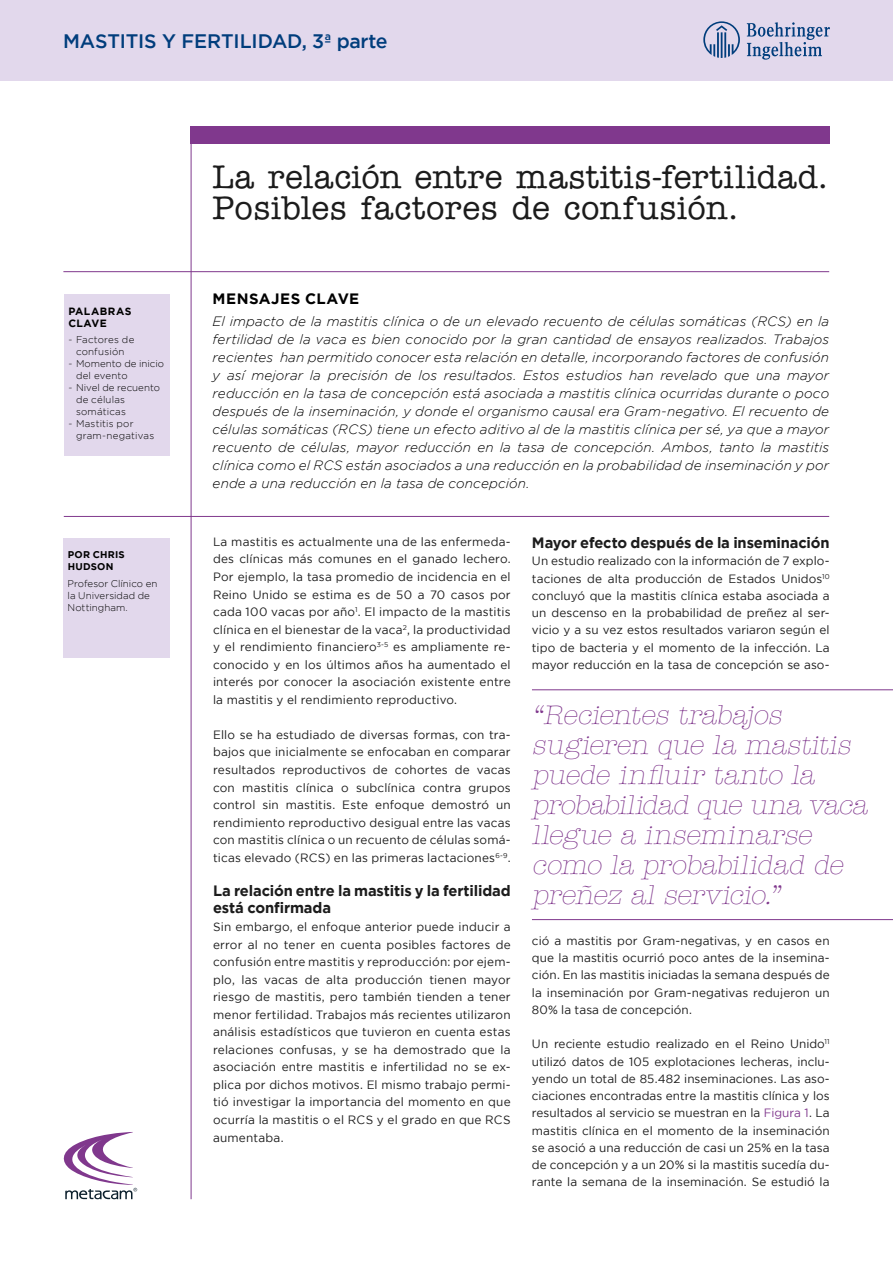
<style>
.page{position:relative;width:893px;height:1263px;background:#fff}
.page>*{position:absolute;margin:0;border:0;box-sizing:border-box;transform-origin:0 0}
.t1{font:500 33px/31.5px "American Typewriter";letter-spacing:.015em;color:#1c1c1c}
.t2{font:italic 300 27px/30px "American Typewriter";color:#80388d}
.t3{font:500 19.5px "Gotham";letter-spacing:-.01em;color:#003d7c}
.t4{font:700 15px/17.5px "Gotham";letter-spacing:-.01em;color:#1c1c1c}
.t5{font:700 15px "Gotham";letter-spacing:.03em;color:#000}
.t6{font:italic 300 13.5px/18px "Gotham";letter-spacing:.01em;color:#000;text-align:justify}
.t7{font:12px/17.5px "Gotham";letter-spacing:.01em;color:#1c1c1c;text-align:justify}
.t8{font:700 10.5px/12px "Gotham";letter-spacing:.035em;color:#000}
.t9{font:300 9.75px/12px "Gotham";letter-spacing:.01em;color:#000}
.t10{font:700 9.75px/12px "Gotham";letter-spacing:.025em;color:#000}
.s1{color:#80388d}
</style>
<div class="page">
<div style="left:64px;top:294px;width:106px;height:162px;background:#e2d8ec"></div>
<div style="left:63px;top:538px;width:107px;height:119px;background:#e2d8ec"></div>
<div style="left:0;top:0;width:893px;height:81px;background:#e2d8ec"></div>
<hr style="left:63px;top:271px;width:766px;height:1px;background:#80388d">
<hr style="left:64px;top:516px;width:765px;height:1px;background:#80388d">
<hr style="left:191px;top:127px;width:1px;height:1072px;background:#80388d">
<svg style="left:64px;top:1132px;width:73px;height:67px"></svg>
<svg style="left:703px;top:21px;width:37px;height:37px"></svg>
<svg style="left:747px;top:22px;width:83px;height:38px"></svg>
<div style="left:191px;top:127px;width:639px;height:17px;background:#80388d"></div>
<hr style="left:532px;top:919px;width:361px;height:1px;background:#80388d">
<hr style="left:532px;top:689px;width:361px;height:1px;background:#80388d">
<p class="t3" style="left:63px;top:30px;width:326px">MASTITIS Y FERTILIDAD, 3ª parte</p>
<p class="t8" style="left:68px;top:305px;width:65px">PALABRAS<br>CLAVE</p>
<p class="t9" style="left:68px;top:333px;width:68px;text-align:center">- Factores de confusión</p>
<p class="t9" style="left:76px;top:357px;width:90px;text-indent:-8px">- Momento de inicio del evento</p>
<p class="t9" style="left:76px;top:381px;width:85px;text-indent:-8px">- Nivel de recuento de células somáticas</p>
<p class="t9" style="left:76px;top:417px;width:80px;text-indent:-8px">- Mastitis por gram-negativas</p>
<p class="t10" style="left:68px;top:548px;width:59px">POR CHRIS<br>HUDSON</p>
<p class="t9" style="left:68px;top:577px;width:91px">Profesor Clínico en la Universidad de<br>Nottingham.</p>
<p class="t1" style="left:213px;top:161px;width:618px">La relación entre mastitis-fertilidad.<br>Posibles factores de confusión.</p>
<p class="t5" style="left:213px;top:290px;width:148px">MENSAJES CLAVE</p>
<p class="t6" style="left:213px;top:312px;width:618px">El impacto de la mastitis clínica o de un elevado recuento de células somáticas (RCS) en la fertilidad de la vaca es bien conocido por la gran cantidad de ensayos realizados. Trabajos recientes han permitido conocer esta relación en detalle, incorporando factores de confusión y así mejorar la precisión de los resultados. Estos estudios han revelado que una mayor reducción en la tasa de concepción está asociada a mastitis clínica ocurridas durante o poco después de la inseminación, y donde el organismo causal era Gram-negativo. El recuento de células somáticas (RCS) tiene un efecto aditivo al de la mastitis clínica per sé, ya que a mayor recuento de células, mayor reducción en la tasa de concepción. Ambos, tanto la mastitis clínica como el RCS están asociados a una reducción en la probabilidad de inseminación y por ende a una reducción en la tasa de concepción.</p>
<p class="t7" style="left:213px;top:533px;width:299px">La mastitis es actualmente una de las enfermeda&shy;des clínicas más comunes en el ganado lechero.<br>Por ejemplo, la tasa promedio de incidencia en el Reino Unido se estima es de 50 a 70 casos por cada 100 vacas por año<sup>1</sup>. El impacto de la mastitis clínica en el bienestar de la vaca<sup>2</sup>, la productividad y el rendimiento financiero<sup>3-5</sup> es ampliamente re&shy;conocido y en los últimos años ha aumentado el interés por conocer la asociación existente entre la mastitis y el rendimiento reproductivo.</p>
<p class="t7" style="left:213px;top:726px;width:299px">Ello se ha estudiado de diversas formas, con tra&shy;bajos que inicialmente se enfocaban en comparar resultados reproductivos de cohortes de vacas con mastitis clínica o subclínica contra grupos control sin mastitis. Este enfoque demostró un rendimiento reproductivo desigual entre las vacas con mastitis clínica o un recuento de células somá&shy;ticas elevado (RCS) en las primeras lactaciones<sup>6-9</sup>.</p>
<p class="t4" style="left:213px;top:881px;width:299px">La relación entre la mastitis y la fertilidad está confirmada</p>
<p class="t7" style="left:213px;top:918px;width:299px">Sin embargo, el enfoque anterior puede inducir a error al no tener en cuenta posibles factores de confusión entre mastitis y reproducción: por ejem&shy;plo, las vacas de alta producción tienen mayor riesgo de mastitis, pero también tienden a tener menor fertilidad. Trabajos más recientes utilizaron análisis estadísticos que tuvieron en cuenta estas relaciones confusas, y se ha demostrado que la asociación entre mastitis e infertilidad no se ex&shy;plica por dichos motivos. El mismo trabajo permi&shy;tió investigar la importancia del momento en que ocurría la mastitis o el RCS y el grado en que RCS aumentaba.</p>
<p class="t4" style="left:532px;top:534px;width:299px">Mayor efecto después de la inseminación</p>
<p class="t7" style="left:532px;top:552px;width:299px">Un estudio realizado con la información de 7 explo&shy;taciones de alta producción de Estados Unidos<sup>10 </sup>concluyó que la mastitis clínica estaba asociada a un descenso en la probabilidad de preñez al ser&shy;vicio y a su vez estos resultados variaron según el tipo de bacteria y el momento de la infección. La mayor reducción en la tasa de concepción se aso-</p>
<p class="t2" style="left:532px;top:700px;width:342px">“Recientes trabaj os sugieren que la mastitis puede influir tanto la probabilidad que una vaca llegue a inseminarse como la probabilidad de preñez al servicio.”</p>
<p class="t7" style="left:532px;top:932px;width:299px">ció a mastitis por Gram-negativas, y en casos en que la mastitis ocurrió poco antes de la insemina&shy;ción. En las mastitis iniciadas la semana después de la inseminación por Gram-negativas redujeron un 80% la tasa de concepción.</p>
<p class="t7" style="left:532px;top:1035px;width:299px">Un reciente estudio realizado en el Reino Unido<sup>11 </sup>utilizó datos de 105 explotaciones lecheras, inclu&shy;yendo un total de 85.482 inseminaciones. Las aso&shy;ciaciones encontradas entre la mastitis clínica y los resultados al servicio se muestran en la <span class="s1">Figura 1</span>. La mastitis clínica en el momento de la inseminación se asoció a una reducción de casi un 25% en la tasa de concepción y a un 20% si la mastitis sucedía du&shy;rante la semana de la inseminación. Se estudió la</p>
</div>
